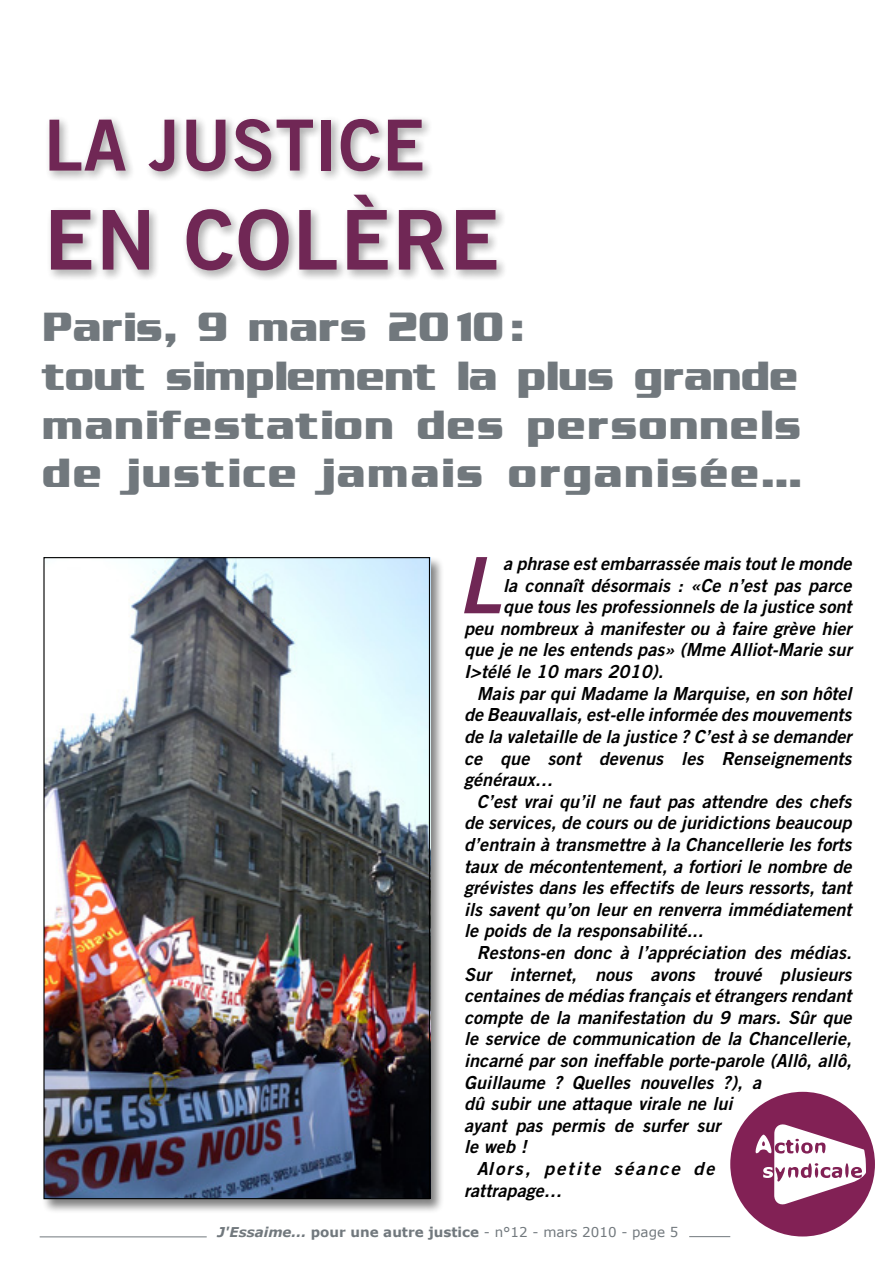
<style>
.page{position:relative;width:893px;height:1263px;background:#fff}
.page>*{position:absolute;margin:0;border:0;box-sizing:border-box;transform-origin:0 0}
.t1{font:82.5px "Trade Gothic LT Std Bd 2";letter-spacing:.02em;color:#702755}
.t2{font:77.85px "Trade Gothic LT Std Bd 2 Obl";color:#702755}
.t3{font:70.5px "Trade Gothic LT Std Bd 2";letter-spacing:.005em;color:#702755}
.t4{font:700 40.5px/48.6px "Enter Sansman";letter-spacing:.04em;color:#71787d}
.t5{font:18px "Trade Gothic LT Std Bd 2 Obl";letter-spacing:.005em;color:#000}
.t6{font:18px "Trade Gothic LT Std Bd 2 Obl";letter-spacing:.1em;color:#000}
.t7{font:13.5px "Verdana";color:#71787d}
.s1{font-weight:700;font-style:italic}
.s2{font-weight:700}
</style>
<div class="page">
<hr style="left:40px;top:1236px;width:167px;height:1px;background:#71787d">
<hr style="left:689px;top:1236px;width:41px;height:1px;background:#71787d">
<div style="left:730px;top:1092px;width:145px;height:144px;background:#822155;border-radius:50%"></div>
<svg style="left:755px;top:1123px;width:111px;height:83px"></svg>
<div style="left:38px;top:108px;width:468px;height:171px;background:#fff;opacity:.75"></div>
<div style="left:41px;top:555px;width:403px;height:658px;background:#000;opacity:.5"></div>
<img style="left:45px;top:559px;width:383px;height:638px">
<h3 class="t3" style="left:44px;top:102px;width:383px">LA JUSTICE</h3>
<h1 class="t1" style="left:44px;top:189px;width:457px">EN COLÈRE</h1>
<h3 class="t4" style="left:42px;top:304px;width:761px">Paris, 9 mars 2010:<br>tout simplement la plus grande manifestation des personnels de justice jamais organisée…</h3>
<h2 class="t2" style="left:458px;top:537px;width:45px">L</h2>
<p class="t5" style="left:503px;top:552px;width:350px">a phrase est embarrassée mais tout le monde</p>
<p class="t5" style="left:503px;top:574px;width:350px">la connaît désormais : «Ce n’est pas parce</p>
<p class="t5" style="left:503px;top:596px;width:350px">que tous les professionnels de la justice sont</p>
<p class="t5" style="left:464px;top:617px;width:389px">peu nombreux à manifester ou à faire grève hier</p>
<p class="t5" style="left:464px;top:639px;width:389px">que je ne les entends pas» (Mme Alliot-Marie sur</p>
<p class="t5" style="left:464px;top:660px;width:201px">I&gt;télé le 10 mars 2010).</p>
<p class="t5" style="left:477px;top:682px;width:376px">Mais par qui Madame la Marquise, en son hôtel</p>
<p class="t5" style="left:464px;top:704px;width:389px">de Beauvallais, est-elle informée des mouvements</p>
<p class="t5" style="left:464px;top:725px;width:389px">de la valetaille de la justice ? C’est à se demander</p>
<p class="t5" style="left:464px;top:747px;width:389px">ce que sont devenus les Renseignements</p>
<p class="t5" style="left:464px;top:768px;width:90px">généraux…</p>
<p class="t5" style="left:477px;top:790px;width:376px">C’est vrai qu’il ne faut pas attendre des chefs</p>
<p class="t5" style="left:464px;top:812px;width:389px">de services, de cours ou de juridictions beaucoup</p>
<p class="t5" style="left:464px;top:833px;width:389px">d’entrain à transmettre à la Chancellerie les forts</p>
<p class="t5" style="left:464px;top:855px;width:389px">taux de mécontentement, a fortiori le nombre de</p>
<p class="t5" style="left:464px;top:876px;width:389px">grévistes dans les effectifs de leurs ressorts, tant</p>
<p class="t5" style="left:464px;top:898px;width:389px">ils savent qu’on leur en renverra immédiatement</p>
<p class="t5" style="left:464px;top:920px;width:241px">le poids de la responsabilité...</p>
<p class="t5" style="left:477px;top:941px;width:376px">Restons-en donc à l’appréciation des médias.</p>
<p class="t5" style="left:464px;top:963px;width:389px">Sur internet, nous avons trouvé plusieurs</p>
<p class="t5" style="left:464px;top:984px;width:389px">centaines de médias français et étrangers rendant</p>
<p class="t5" style="left:464px;top:1006px;width:389px">compte de la manifestation du 9 mars. Sûr que</p>
<p class="t5" style="left:464px;top:1028px;width:389px">le service de communication de la Chancellerie,</p>
<p class="t5" style="left:464px;top:1049px;width:389px">incarné par son ineffable porte-parole (Allô, allô,</p>
<p class="t5" style="left:464px;top:1071px;width:299px">Guillaume ? Quelles nouvelles ?), a</p>
<p class="t5" style="left:464px;top:1092px;width:270px">dû subir une attaque virale ne lui</p>
<p class="t5" style="left:464px;top:1114px;width:258px">ayant pas permis de surfer sur</p>
<p class="t5" style="left:464px;top:1136px;width:64px">le web !</p>
<p class="t6" style="left:477px;top:1157px;width:239px">Alors, petite séance de</p>
<p class="t5" style="left:464px;top:1179px;width:99px">rattrapage…</p>
<p class="t7" style="left:217px;top:1223px;width:463px"><span class="s1">J'Essaime...</span> <span class="s2">pour une autre justice</span> - n°12 - mars 2010 - page 5</p>
</div>
